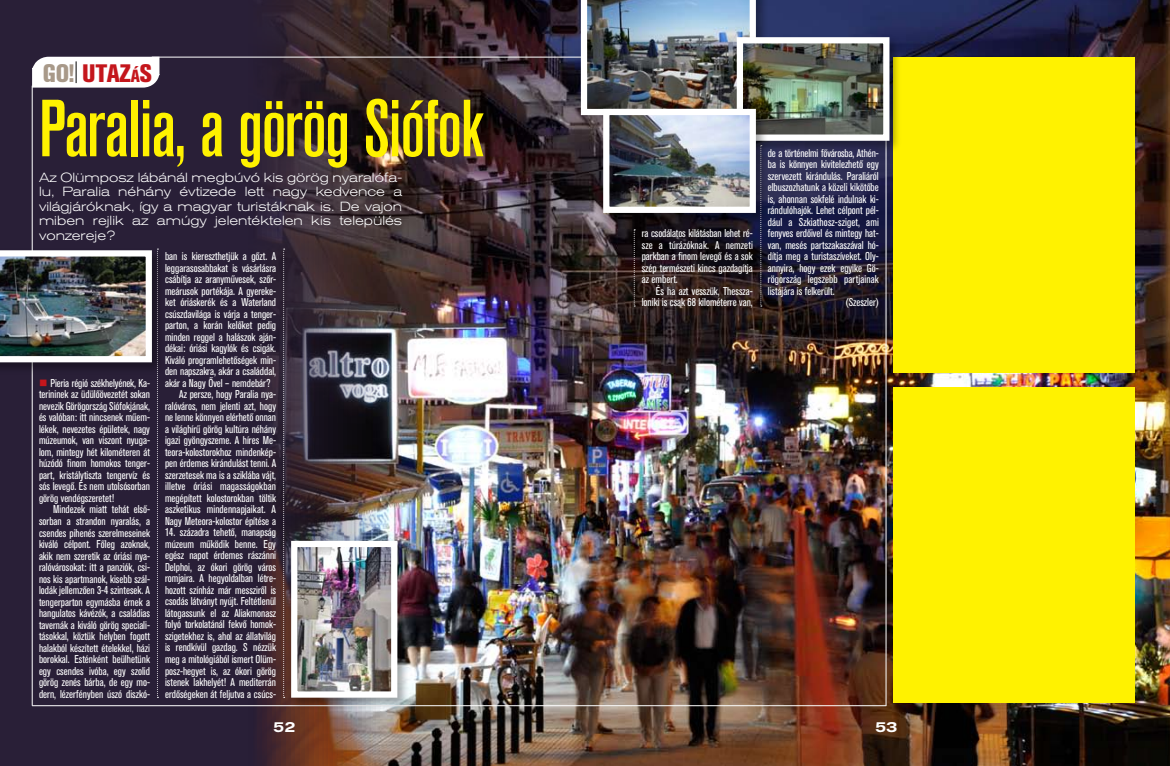
<style>
.page{position:relative;width:1170px;height:766px;background:#fff}
.page>*{position:absolute;margin:0;border:0;box-sizing:border-box;transform-origin:0 0}
.t1{font:80px "Akzidenz Grotesk Con Med";letter-spacing:-.02em;color:#fff200}
.t2{font:25px "Akzidenz Grotesk Con X Bd";color:#c4161c}
.t3{font:15px "Akzidenz Grotesk Ext Med";color:#fff}
.t4{font:13.12px/14.4px "Akzidenz Grotesk Ext Lig";color:#fff;text-align:justify}
.t5{font:11.25px/11.5px "Akzidenz Grotesk Con Reg";color:#fff;text-align:justify}
.s1{color:#a89989}
.s2{font-size:17.5px}
.s3{color:#c4161c}
</style>
<div class="page">
<img style="left:0;top:0;width:1169px;height:765px">
<hr style="left:885px;top:57px;width:1px;height:648px;background:#fff">
<hr style="left:32px;top:86px;width:1px;height:619px;background:#fff">
<hr style="left:32px;top:705px;width:854px;height:1px;background:#fff">
<hr style="left:152px;top:57px;width:734px;height:1px;background:#fff">
<svg style="left:31px;top:55px;width:130px;height:34px"></svg>
<svg style="left:634px;top:229px;width:1px;height:77px"></svg>
<svg style="left:760px;top:225px;width:1px;height:81px"></svg>
<div style="left:893px;top:57px;width:241px;height:315px;background:#fff200"></div>
<div style="left:893px;top:387px;width:241px;height:315px;background:#fff200"></div>
<svg style="left:283px;top:249px;width:2px;height:448px"></svg>
<div style="left:578px;top:0;width:190px;height:127px;background:#000;opacity:.35"></div>
<img style="left:581px;top:0;width:174px;height:115px">
<div style="left:733px;top:34px;width:168px;height:119px;background:#000;opacity:.35"></div>
<img style="left:743px;top:44px;width:139px;height:90px">
<div style="left:736px;top:37px;width:153px;height:104px;border:6px solid #fff"></div>
<div style="left:0;top:247px;width:164px;height:127px;background:#271d34"></div>
<svg style="left:0;top:249px;width:158px;height:448px;background:#393446"></svg>
<div style="left:288px;top:537px;width:122px;height:172px;background:#000;opacity:.35"></div>
<img style="left:298px;top:547px;width:92px;height:143px">
<div style="left:291px;top:540px;width:106px;height:157px;border:6px solid #fff"></div>
<div style="left:600px;top:106px;width:168px;height:119px;background:#000;opacity:.35"></div>
<img style="left:610px;top:116px;width:138px;height:90px">
<div style="left:603px;top:109px;width:152px;height:104px;border:6px solid #fff"></div>
<h2 class="t2" style="left:43px;top:59px;width:110px"><span class="s1">GO!</span> UTAZ<span class="s2">á</span>S</h2>
<h1 class="t1" style="left:39px;top:83px;width:446px">Paralia, a görög Siófok</h1>
<p class="t4" style="left:39px;top:170px;width:365px">Az Olümposz lábánál megbúvó kis görög nyaralófa&shy;lu, Paralia néhány évtizede lett nagy kedvence a világjáróknak, így a magyar turistáknak is. De vajon miben rejlik az amúgy jelentéktelen kis település vonzereje?</p>
<p class="t5" style="left:39px;top:377px;width:113px"><span class="s3">■</span> Pieria régió székhelyének, Ka&shy;terininek az üdülőövezetét sokan nevezik Görögország Siófokjának, és valóban: itt nincsenek műem&shy;lékek, nevezetes épületek, nagy múzeumok, van viszont nyuga&shy;lom, mintegy hét kilométeren át húzódó finom homokos tenger&shy;part, kristálytiszta tengervíz és sós levegő. És nem utolsósorban görög vendégszeretet!</p>
<p class="t5" style="left:39px;top:504px;width:113px;text-indent:14px">Mindezek miatt tehát első&shy;sorban a strandon nyaralás, a csendes pihenés szerelmeseinek kiváló célpont. Főleg azoknak, akik nem szeretik az óriási nya&shy;ralóvárosokat: itt a panziók, csi&shy;nos kis apartmanok, kisebb szál&shy;lodák jellemzően 3-4 szintesek. A tengerparton egymásba érnek a hangulatos kávézók, a családias tavernák a kiváló görög speciali&shy;tásokkal, köztük helyben fogott halakból készített ételekkel, házi borokkal. Esténként beülhetünk egy csendes ivóba, egy szolid görög zenés bárba, de egy mo&shy;dern, lézerfényben úszó diszkó-</p>
<p class="t5" style="left:165px;top:251px;width:113px">ban is kiereszthetjük a gőzt. A</p>
<p class="t5" style="left:165px;top:262px;width:112px">leggarasosabbakat is vásárlásra</p>
<p class="t5" style="left:165px;top:274px;width:113px">csábítja az aranyművesek, szőr-</p>
<p class="t5" style="left:165px;top:285px;width:112px">meárusok portékája. A gyereke-</p>
<p class="t5" style="left:165px;top:297px;width:112px">ket óriáskerék és a Waterland</p>
<p class="t5" style="left:165px;top:308px;width:112px">csúszdavilága is várja a tenger-</p>
<p class="t5" style="left:165px;top:320px;width:113px">parton, a korán kelőket pedig</p>
<p class="t5" style="left:165px;top:331px;width:112px">minden reggel a halászok aján-</p>
<p class="t5" style="left:165px;top:343px;width:113px">dékai: óriási kagylók és csigák.</p>
<p class="t5" style="left:165px;top:354px;width:113px">Kiváló programlehetőségek min-</p>
<p class="t5" style="left:165px;top:366px;width:112px">den napszakra, akár a családdal,</p>
<p class="t5" style="left:165px;top:377px;width:107px">akár a Nagy Ővel – nemdebár?</p>
<p class="t5" style="left:179px;top:389px;width:98px">Az persze, hogy Paralia nya-</p>
<p class="t5" style="left:165px;top:400px;width:112px">ralóváros, nem jelenti azt, hogy</p>
<p class="t5" style="left:165px;top:412px;width:113px">ne lenne könnyen elérhető onnan</p>
<p class="t5" style="left:165px;top:423px;width:113px">a világhírű görög kultúra néhány</p>
<p class="t5" style="left:165px;top:435px;width:112px">igazi gyöngyszeme. A híres Me-</p>
<p class="t5" style="left:165px;top:446px;width:112px">teora-kolostorokhoz mindenkép-</p>
<p class="t5" style="left:165px;top:458px;width:113px">pen érdemes kirándulást tenni. A</p>
<p class="t5" style="left:165px;top:469px;width:112px">szerzetesek ma is a sziklába vájt,</p>
<p class="t5" style="left:165px;top:481px;width:113px">illetve óriási magasságokban</p>
<p class="t5" style="left:165px;top:492px;width:112px">megépített kolostorokban töltik</p>
<p class="t5" style="left:165px;top:504px;width:112px">aszketikus mindennapjaikat. A</p>
<p class="t5" style="left:165px;top:515px;width:112px">Nagy Meteora-kolostor építése a</p>
<p class="t5" style="left:165px;top:527px;width:113px">14. századra tehető, manapság múzeum működik benne. Egy egész napot érdemes rászánni Delphoi, az ókori görög város romjaira. A hegyoldalban létre&shy;hozott színház már messziről is csodás látványt nyújt. Feltétlenül látogassunk el az Aliakmonasz folyó torkolatánál fekvő homok&shy;szigetekhez is, ahol az állatvilág is rendkívül gazdag. S nézzük meg a mitológiából ismert Olüm&shy;posz-hegyet is, az ókori görög istenek lakhelyét! A mediterrán erdőségeken át feljutva a csúcs-</p>
<p class="t5" style="left:641px;top:227px;width:113px">ra csodálatos kilátásban lehet ré&shy;sze a túrázóknak. A nemzeti parkban a finom levegő és a sok szép természeti kincs gazdagítja az embert.</p>
<p class="t5" style="left:641px;top:285px;width:112px;text-align:right">És ha azt vesszük, Thessza&shy;loniki is csak 68 kilométerre van,</p>
<p class="t5" style="left:767px;top:147px;width:112px">de a történelmi fővárosba, Athén-</p>
<p class="t5" style="left:767px;top:158px;width:113px">ba is könnyen kivitelezhető egy</p>
<p class="t5" style="left:767px;top:170px;width:112px">szervezett kirándulás. Paraliáról</p>
<p class="t5" style="left:767px;top:181px;width:112px">elbuszozhatunk a közeli kikötőbe</p>
<p class="t5" style="left:767px;top:193px;width:112px">is, ahonnan sokfelé indulnak ki-</p>
<p class="t5" style="left:767px;top:204px;width:113px">rándulóhajók. Lehet célpont pél-</p>
<p class="t5" style="left:767px;top:216px;width:113px">dául a Szkiathosz-sziget, ami</p>
<p class="t5" style="left:767px;top:227px;width:112px">fenyves erdőivel és mintegy hat-</p>
<p class="t5" style="left:767px;top:239px;width:112px">van, mesés partszakaszával hó-</p>
<p class="t5" style="left:767px;top:250px;width:112px">dítja meg a turistaszíveket. Oly-</p>
<p class="t5" style="left:767px;top:262px;width:112px">annyira, hogy ezek egyike Gö-</p>
<p class="t5" style="left:767px;top:273px;width:112px">rögország legszebb partjainak</p>
<p class="t5" style="left:767px;top:285px;width:68px">listájára is felkerült.</p>
<p class="t5" style="left:845px;top:296px;width:35px">(Szeszler)</p>
<h3 class="t3" style="left:273px;top:717px;width:24px">52</h3>
<h3 class="t3" style="left:875px;top:717px;width:24px">53</h3>
</div>
